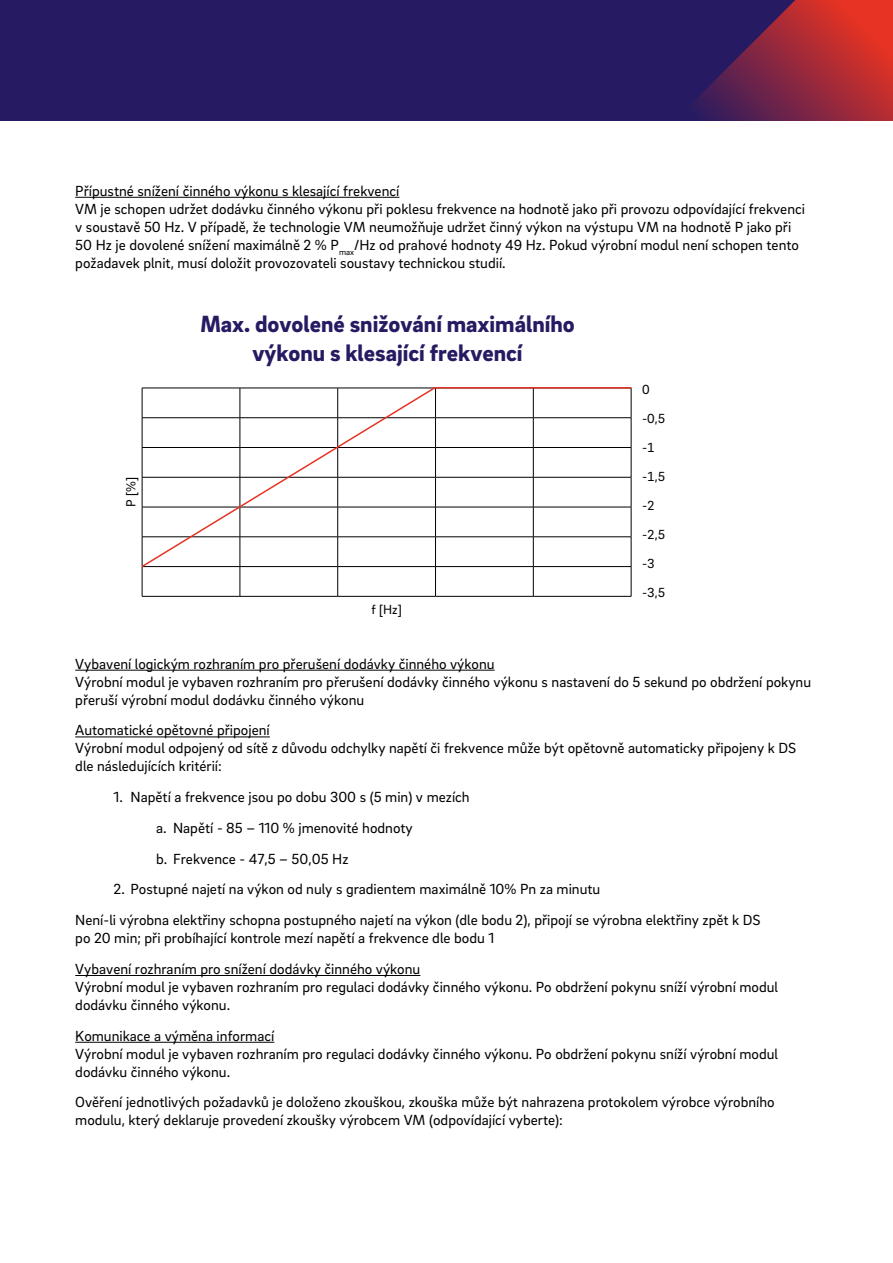
<style>
.page{position:relative;width:893px;height:1263px;background:#fff}
.page>*{position:absolute;margin:0;border:0;box-sizing:border-box;transform-origin:0 0}
.t1{font:900 24px/28.8px "EON Brix Sans";color:#261b62;text-align:center}
.t2{font:15px/18px "EON Brix Sans";color:#000}
.t3{font:13.5px/29px "EON Brix Sans";color:#000}
</style>
<div class="page">
<div style="left:0;top:0;width:892px;height:121px;background:#261b62"></div>
<svg style="left:694px;top:0;width:198px;height:121px"></svg>
<hr style="left:75px;top:197px;width:324px;height:1px;background:#000">
<hr style="left:75px;top:670px;width:420px;height:1px;background:#000">
<hr style="left:75px;top:736px;width:195px;height:1px;background:#000">
<hr style="left:75px;top:975px;width:345px;height:1px;background:#000">
<hr style="left:75px;top:1042px;width:199px;height:1px;background:#000">
<svg style="left:142px;top:569px;width:1px;height:27px"></svg>
<svg style="left:240px;top:569px;width:1px;height:27px"></svg>
<svg style="left:337px;top:569px;width:1px;height:27px"></svg>
<svg style="left:435px;top:569px;width:1px;height:27px"></svg>
<svg style="left:533px;top:569px;width:1px;height:27px"></svg>
<svg style="left:631px;top:569px;width:1px;height:27px"></svg>
<hr style="left:142px;top:596px;width:98px;height:1px;background:#000">
<hr style="left:240px;top:596px;width:98px;height:1px;background:#000">
<hr style="left:338px;top:596px;width:97px;height:1px;background:#000">
<hr style="left:435px;top:596px;width:98px;height:1px;background:#000">
<hr style="left:533px;top:596px;width:98px;height:1px;background:#000">
<svg style="left:141px;top:387px;width:491px;height:182px"></svg>
<p class="t2" style="left:75px;top:181px;width:731px">Přípustné snížení činného výkonu s klesající frekvencí<br>VM je schopen udržet dodávku činného výkonu při poklesu frekvence na hodnotě jako při provozu odpovídající frekvenci v soustavě 50 Hz. V případě, že technologie VM neumožňuje udržet činný výkon na výstupu VM na hodnotě P jako při 50 Hz je dovolené snížení maximálně 2 % P<sub>max</sub>/Hz od prahové hodnoty 49 Hz. Pokud výrobní modul není schopen tento požadavek plnit, musí doložit provozovateli soustavy technickou studií.</p>
<p class="t3" style="left:116px;top:507px;width:31px;rotate:-90deg">P [%]</p>
<h1 class="t1" style="left:200px;top:308px;width:376px">Max. dovolené snižování maximálního výkonu s klesající frekvencí</h1>
<p class="t3" style="left:372px;top:595px;width:32px">f [Hz]</p>
<p class="t3" style="left:642px;top:375px;width:25px">0 -0,5 -1 -1,5 -2 -2,5 -3 -3,5</p>
<p class="t2" style="left:75px;top:654px;width:737px">Vybavení logickým rozhraním pro přerušení dodávky činného výkonu<br>Výrobní modul je vybaven rozhraním pro přerušení dodávky činného výkonu s nastavení do 5 sekund po obdržení pokynu přeruší výrobní modul dodávku činného výkonu</p>
<p class="t2" style="left:75px;top:721px;width:723px">Automatické opětovné připojení<br>Výrobní modul odpojený od sítě z důvodu odchylky napětí či frekvence může být opětovně automaticky připojeny k DS dle následujících kritérií:</p>
<p class="t2" style="left:156px;top:781px;width:315px;line-height:30.8px;text-indent:-43px">1. Napětí a frekvence jsou po dobu 300 s (5 min) v mezích a. Napětí - 85 – 110 % jmenovité hodnoty<br>b. Frekvence - 47,5 – 50,05 Hz</p>
<p class="t2" style="left:75px;top:873px;width:687px;line-height:30.8px;text-indent:38px">2. Postupné najetí na výkon od nuly s gradientem maximálně 10% Pn za minutu<br>Není-li výrobna elektřiny schopna postupného najetí na výkon (dle bodu 2), připojí se výrobna elektřiny zpět k DS</p>
<p class="t2" style="left:75px;top:922px;width:420px;line-height:30.8px">po 20 min; při probíhající kontrole mezí napětí a frekvence dle bodu 1<br>Vybavení rozhraním pro snížení dodávky činného výkonu</p>
<p class="t2" style="left:75px;top:977px;width:704px">Výrobní modul je vybaven rozhraním pro regulaci dodávky činného výkonu. Po obdržení pokynu sníží výrobní modul dodávku činného výkonu.</p>
<p class="t2" style="left:75px;top:1026px;width:704px">Komunikace a výměna informací<br>Výrobní modul je vybaven rozhraním pro regulaci dodávky činného výkonu. Po obdržení pokynu sníží výrobní modul dodávku činného výkonu.</p>
<p class="t2" style="left:75px;top:1093px;width:701px">Ověření jednotlivých požadavků je doloženo zkouškou, zkouška může být nahrazena protokolem výrobce výrobního modulu, který deklaruje provedení zkoušky výrobcem VM (odpovídající vyberte):</p>
</div>
